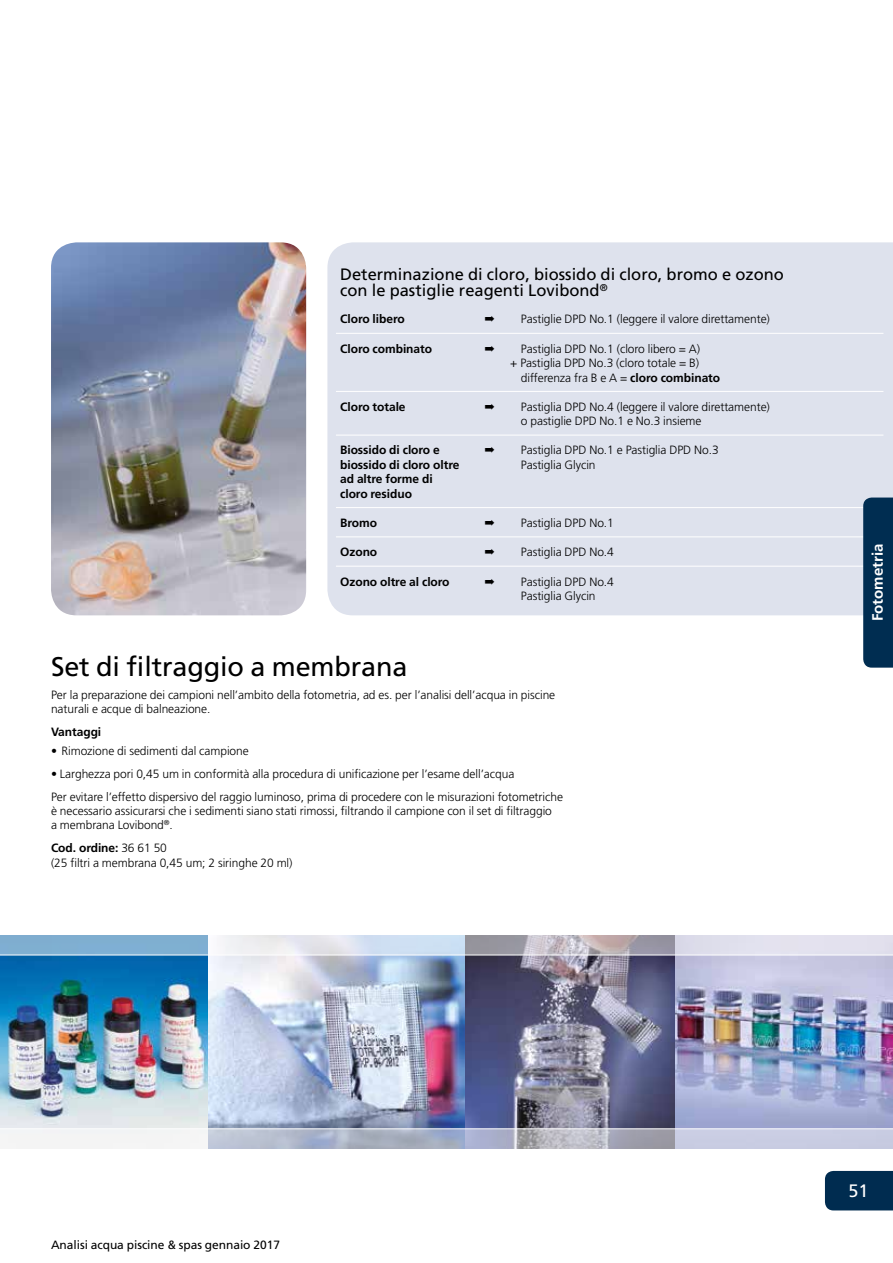
<style>
.page{position:relative;width:893px;height:1263px;background:#fff}
.page>*{position:absolute;margin:0;border:0;box-sizing:border-box;transform-origin:0 0}
.t1{font:27px "Frutiger LT";letter-spacing:-.005em;color:#000}
.t2{font:18px "Frutiger LT";color:#fff}
.t3{font:16.5px/16.5px "Frutiger LT";color:#000}
.t4{font:700 15px "Frutiger LT";color:#fff}
.t5{font:300 12px/14.4px "Frutiger LT";letter-spacing:-.005em;color:#000}
.t6{font:700 12px/14.4px "Frutiger LT";letter-spacing:-.005em;color:#000}
.t7{font:12px "Frutiger LT";letter-spacing:-.005em;color:#000}
.s1{font-weight:700}
</style>
<div class="page">
<div style="left:825px;top:1171px;width:68px;height:39px;background:#002c50"></div>
<img style="left:51px;top:242px;width:255px;height:373px">
<div style="left:327px;top:242px;width:566px;height:373px;background:#dee2ed"></div>
<hr style="left:336px;top:333px;width:547px;height:1px;background:#fff">
<hr style="left:336px;top:391px;width:547px;height:1px;background:#fff">
<hr style="left:336px;top:435px;width:547px;height:1px;background:#fff">
<hr style="left:336px;top:507px;width:547px;height:1px;background:#fff">
<hr style="left:336px;top:536px;width:547px;height:1px;background:#fff">
<hr style="left:336px;top:566px;width:547px;height:1px;background:#fff">
<img style="left:211px;top:956px;width:682px;height:172px">
<img style="left:0;top:956px;width:211px;height:172px">
<svg style="left:0;top:1129px;width:893px;height:19px"></svg>
<svg style="left:0;top:935px;width:893px;height:20px"></svg>
<div style="left:863px;top:497px;width:30px;height:171px;background:#002d51"></div>
<svg style="left:485px;top:316px;width:13px;height:8px"></svg>
<svg style="left:485px;top:346px;width:13px;height:8px"></svg>
<svg style="left:485px;top:404px;width:13px;height:8px"></svg>
<svg style="left:485px;top:447px;width:13px;height:8px"></svg>
<svg style="left:485px;top:520px;width:13px;height:8px"></svg>
<svg style="left:485px;top:549px;width:13px;height:8px"></svg>
<svg style="left:485px;top:578px;width:13px;height:8px"></svg>
<h3 class="t3" style="left:340px;top:266px;width:445px">Determinazione di cloro, biossido di cloro, bromo e ozono con le pastiglie reagenti Lovibond<sup>®</sup></h3>
<p class="t6" style="left:340px;top:312px;width:66px">Cloro libero</p>
<p class="t5" style="left:521px;top:312px;width:251px">Pastiglie DPD No.1 (leggere il valore direttamente)</p>
<p class="t6" style="left:340px;top:341px;width:93px">Cloro combinato</p>
<p class="t5" style="left:521px;top:342px;width:181px">Pastiglia DPD No.1 (cloro libero = A)</p>
<p class="t5" style="left:510px;top:356px;width:190px">+ Pastiglia DPD No.3 (cloro totale = B)</p>
<p class="t5" style="left:521px;top:370px;width:201px">differenza fra B e A = <span class="s1">cloro combinato</span></p>
<p class="t6" style="left:340px;top:399px;width:67px">Cloro totale</p>
<p class="t5" style="left:521px;top:400px;width:251px">Pastiglia DPD No.4 (leggere il valore direttamente) o pastiglie DPD No.1 e No.3 insieme</p>
<p class="t6" style="left:340px;top:443px;width:101px">Biossido di cloro e</p>
<p class="t5" style="left:521px;top:443px;width:199px">Pastiglia DPD No.1 e Pastiglia DPD No.3</p>
<p class="t6" style="left:340px;top:458px;width:121px">biossido di cloro oltre</p>
<p class="t5" style="left:521px;top:458px;width:76px">Pastiglia Glycin</p>
<p class="t6" style="left:340px;top:472px;width:94px">ad altre forme di cloro residuo</p>
<p class="t6" style="left:340px;top:516px;width:38px">Bromo</p>
<p class="t5" style="left:521px;top:516px;width:94px">Pastiglia DPD No.1</p>
<p class="t6" style="left:340px;top:545px;width:39px">Ozono</p>
<p class="t5" style="left:521px;top:545px;width:94px">Pastiglia DPD No.4</p>
<p class="t6" style="left:340px;top:574px;width:111px">Ozono oltre al cloro</p>
<p class="t5" style="left:521px;top:574px;width:94px">Pastiglia DPD No.4<br>Pastiglia Glycin</p>
<h1 class="t1" style="left:51px;top:651px;width:358px">Set di filtraggio a membrana</h1>
<p class="t5" style="left:51px;top:688px;width:506px">Per la preparazione dei campioni nell’ambito della fotometria, ad es. per l’analisi dell’acqua in piscine naturali e acque di balneazione.</p>
<p class="t6" style="left:51px;top:725px;width:52px">Vantaggi</p>
<p class="t5" style="left:51px;top:744px;width:199px">• Rimozione di sedimenti dal campione</p>
<p class="t5" style="left:51px;top:762px;width:513px;line-height:23px">• Larghezza pori 0,45 um in conformità alla procedura di unificazione per l’esame dell’acqua<br>Per evitare l’effetto dispersivo del raggio luminoso, prima di procedere con le misurazioni fotometriche</p>
<p class="t5" style="left:51px;top:804px;width:502px">è necessario assicurarsi che i sedimenti siano stati rimossi, filtrando il campione con il set di filtraggio a membrana Lovibond<sup>®</sup>.</p>
<p class="t5" style="left:51px;top:841px;width:243px"><span class="s1">Cod. ordine:</span> 36 61 50<br>(25 filtri a membrana 0,45 um; 2 siringhe 20 ml)</p>
<p class="t4" style="left:869px;top:621px;width:79px;rotate:-90deg">Fotometria</p>
<p class="t7" style="left:51px;top:1238px;width:230px">Analisi acqua piscine &amp; spas gennaio 2017</p>
<h2 class="t2" style="left:848px;top:1180px;width:22px">51</h2>
</div>
